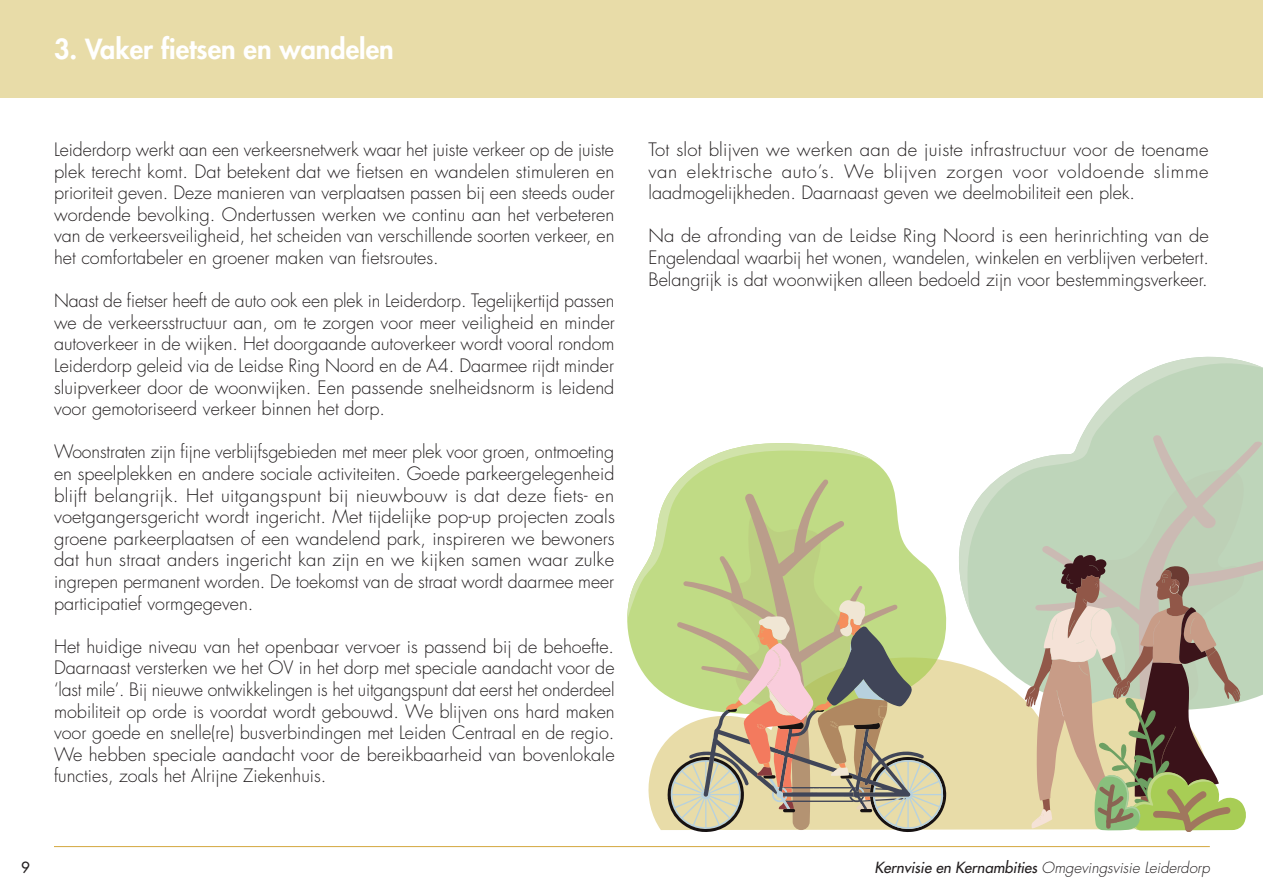
<style>
.page{position:relative;width:1263px;height:893px;background:#fff}
.page>*{position:absolute;margin:0;border:0;box-sizing:border-box;transform-origin:0 0}
.t1{font:800 27px "Futura Std";color:#fff}
.Tekst{font:300 18px/21.6px "Futura Std";color:#231f20;text-align:justify}
.t2{font:italic 300 15px "Futura Std";color:#231f20}
.t3{font:500 15px "Futura Std";color:#231f20}
.s1{font-weight:500}
</style>
<div class="page">
<hr style="left:54px;top:846px;width:1156px;height:1px;background:#d3a73e">
<svg style="left:1161px;top:357px;width:95px;height:8px"></svg>
<div style="left:0;top:0;width:1262px;height:97px;background:#e8dca8"></div>
<div style="left:946px;top:661px;width:13px;height:169px;background:#e8dca8"></div>
<svg style="left:627px;top:443px;width:319px;height:389px"></svg>
<svg style="left:959px;top:365px;width:304px;height:467px"></svg>
<p class="t1" style="left:54px;top:32px;width:341px">3. Vaker fietsen en wandelen</p>
<p class="Tekst" style="left:54px;top:139px;width:562px">Leiderdorp werkt aan een verkeersnetwerk waar het juiste verkeer op de juiste plek terecht komt. Dat betekent dat we fietsen en wandelen stimuleren en prioriteit geven. Deze manieren van verplaatsen passen bij een steeds ouder wordende bevolking. Ondertussen werken we continu aan het verbeteren van de verkeersveiligheid, het scheiden van verschillende soorten verkeer, en het comfortabeler en groener maken van fietsroutes.</p>
<p class="Tekst" style="left:54px;top:290px;width:562px">Naast de fietser heeft de auto ook een plek in Leiderdorp. Tegelijkertijd passen we de verkeersstructuur aan, om te zorgen voor meer veiligheid en minder autoverkeer in de wijken. Het doorgaande autoverkeer wordt vooral rondom Leiderdorp geleid via de Leidse Ring Noord en de A4. Daarmee rijdt minder sluipverkeer door de woonwijken. Een passende snelheidsnorm is leidend voor gemotoriseerd verkeer binnen het dorp.</p>
<p class="Tekst" style="left:54px;top:442px;width:562px">Woonstraten zijn fijne verblijfsgebieden met meer plek voor groen, ontmoeting en speelplekken en andere sociale activiteiten. Goede parkeergelegenheid blijft belangrijk. Het uitgangspunt bij nieuwbouw is dat deze fiets- en voetgangersgericht wordt ingericht. Met tijdelijke pop-up projecten zoals groene parkeerplaatsen of een wandelend park, inspireren we bewoners dat hun straat anders ingericht kan zijn en we kijken samen waar zulke ingrepen permanent worden. De toekomst van de straat wordt daarmee meer participatief vormgegeven.</p>
<p class="Tekst" style="left:54px;top:636px;width:562px">Het huidige niveau van het openbaar vervoer is passend bij de behoefte.<br>Daarnaast versterken we het OV in het dorp met speciale aandacht voor de ‘last mile’. Bij nieuwe ontwikkelingen is het uitgangspunt dat eerst het onderdeel mobiliteit op orde is voordat wordt gebouwd. We blijven ons hard maken voor goede en snelle(re) busverbindingen met Leiden Centraal en de regio.<br>We hebben speciale aandacht voor de bereikbaarheid van bovenlokale functies, zoals het Alrijne Ziekenhuis.</p>
<p class="Tekst" style="left:648px;top:139px;width:562px">Tot slot blijven we werken aan de juiste infrastructuur voor de toename van elektrische auto’s. We blijven zorgen voor voldoende slimme laadmogelijkheden. Daarnaast geven we deelmobiliteit een plek.</p>
<p class="Tekst" style="left:648px;top:226px;width:562px">Na de afronding van de Leidse Ring Noord is een herinrichting van de Engelendaal waarbij het wonen, wandelen, winkelen en verblijven verbetert.<br>Belangrijk is dat woonwijken alleen bedoeld zijn voor bestemmingsverkeer.</p>
<p class="t3" style="left:21px;top:858px;width:10px">9</p>
<p class="t2" style="left:874px;top:859px;width:337px"><span class="s1">Kernvisie en Kernambities</span> Omgevingsvisie Leiderdorp</p>
</div>
